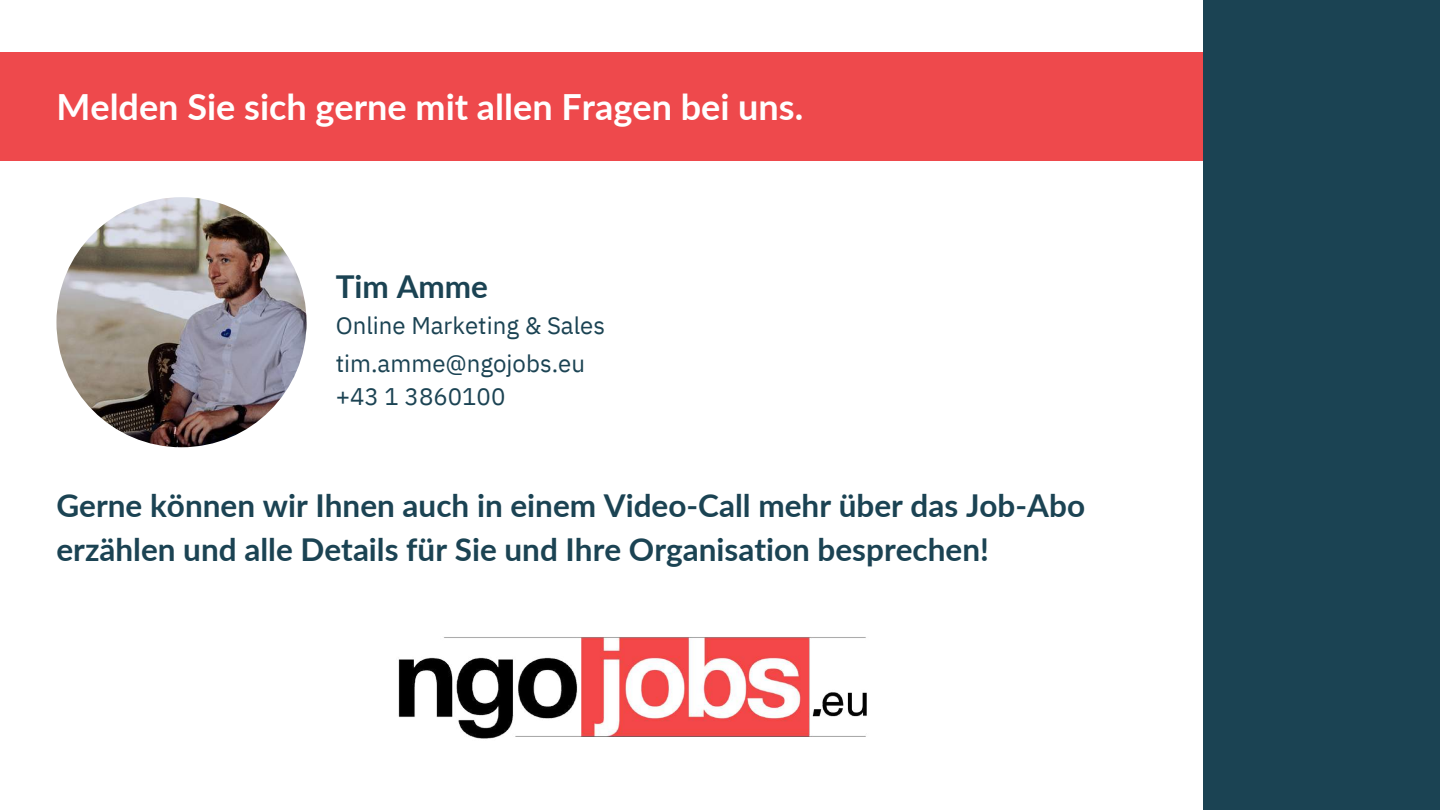
<style>
.page{position:relative;width:1440px;height:810px;background:#fff}
.page>*{position:absolute;margin:0;border:0;box-sizing:border-box;transform-origin:0 0}
.t1{font:700 36px "Lato";color:#fff}
.t2{font:700 31.5px/43.5px "Lato";color:#1b4353}
.t3{font:24px/37.7px "IBM Plex Sans";color:#1b4353}
</style>
<div class="page">
<div style="left:0;top:52px;width:1440px;height:109px;background:#ee494c"></div>
<div style="left:1204px;top:0;width:236px;height:810px;background:#1b4353"></div>
<img style="left:56px;top:197px;width:251px;height:250px;border-radius:50%">
<img style="left:398px;top:637px;width:469px;height:102px">
<p class="t1" style="left:56px;top:84px;width:748px">Melden Sie sich gerne mit allen Fragen bei uns.</p>
<p class="t2" style="left:336px;top:264px;width:154px">Tim Amme</p>
<p class="t3" style="left:336px;top:306px;width:271px">Online Marketing &amp; Sales tim.amme@ngojobs.eu</p>
<p class="t3" style="left:336px;top:377px;width:171px">+43 1 3860100</p>
<p class="t2" style="left:56px;top:483px;width:1030px">Gerne können wir Ihnen auch in einem Video-Call mehr über das Job-Abo erzählen und alle Details für Sie und Ihre Organisation besprechen!</p>
</div>
